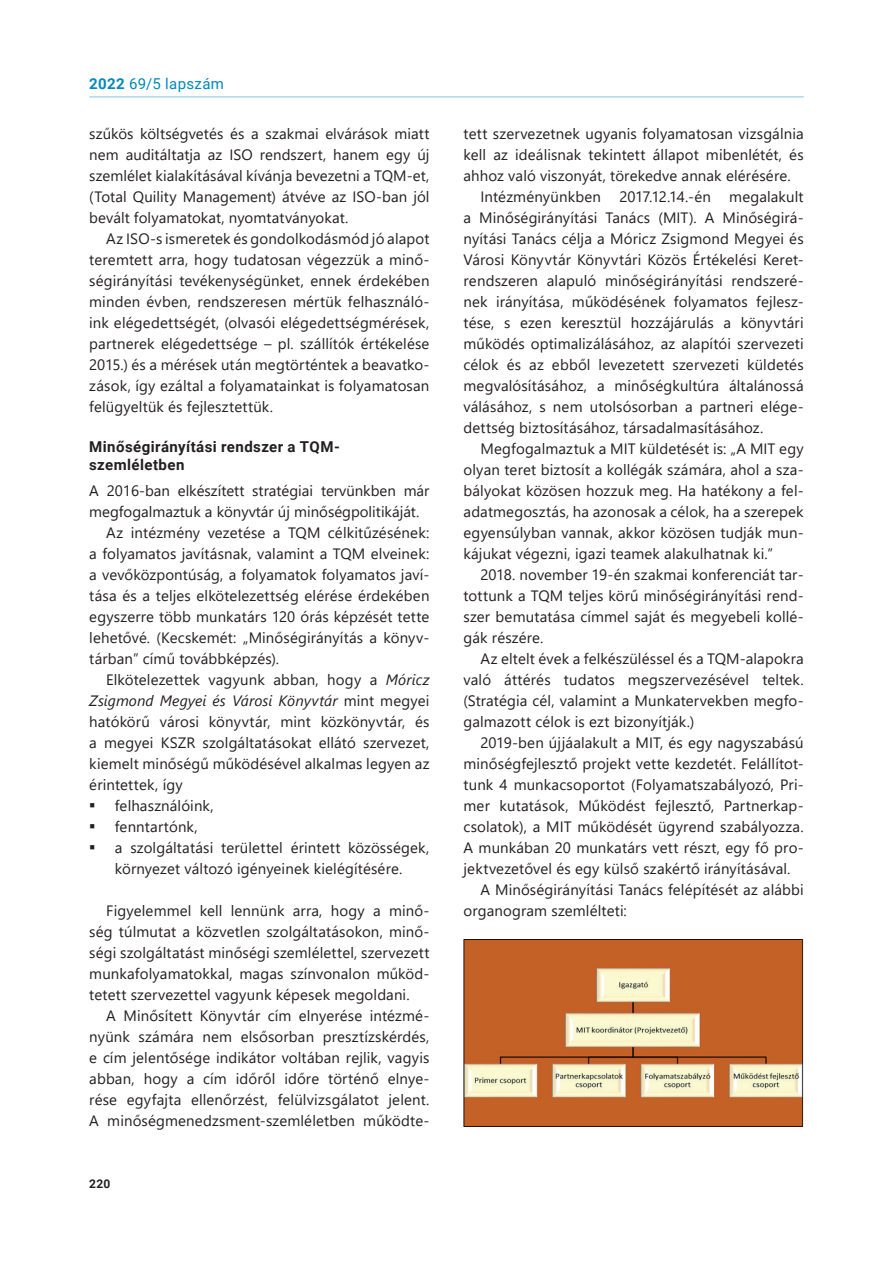
<style>
.page{position:relative;width:893px;height:1263px;background:#fff}
.page>*{position:absolute;margin:0;border:0;box-sizing:border-box;transform-origin:0 0}
.t1{font:15px/21px "Segoe UI";letter-spacing:.01em;color:#231f20;text-align:justify}
.t2{font:700 15px/18px "Roboto";letter-spacing:.03em;color:#231f20}
.t3{font:italic 15px "Segoe UI";letter-spacing:.005em;color:#231f20}
.t4{font:15px "Roboto";letter-spacing:.025em;color:#0088bf}
.t5{font:700 12px "Roboto";color:#231f20}
.s1{font-weight:700}
.s2{font-style:italic}
.s3{font-style:normal}
.s4{font-family:"Calibri";font-size:18px}
</style>
<div class="page">
<hr style="left:89px;top:97px;width:715px;height:1px;background:#0088bf">
<img style="left:463px;top:939px;width:341px;height:188px">
<p class="t4" style="left:89px;top:73px;width:136px"><span class="s1">2022</span> 69/5 lapszám</p>
<p class="t1" style="left:89px;top:122px;width:342px">szűkös költségvetés és a szakmai elvárások miatt nem auditáltatja az ISO rendszert, hanem egy új szemlélet kialakításával kívánja bevezetni a TQM-et, (Total Quility Management) átvéve az ISO-ban jól bevált folyamatokat, nyomtatványokat.</p>
<p class="t1" style="left:89px;top:227px;width:342px;text-indent:17px">Az ISO-s ismeretek és gondolkodásmód jó alapot teremtett arra, hogy tudatosan végezzük a minő&shy;ségirányítási tevékenységünket, ennek érdekében minden évben, rendszeresen mértük felhasználó&shy;ink elégedettségét, (olvasói elégedettségmérések, partnerek elégedettsége – pl. szállítók értékelése 2015.) és a mérések után megtörténtek a beavatko&shy;zások, így ezáltal a folyamatainkat is folyamatosan felügyeltük és fejlesztettük.</p>
<p class="t2" style="left:89px;top:437px;width:252px">Minőségirányítási rendszer a TQM&shy;szemléletben</p>
<p class="t1" style="left:89px;top:479px;width:342px">A 2016-ban elkészített stratégiai tervünkben már</p>
<p class="t1" style="left:89px;top:500px;width:332px">megfogalmaztuk a könyvtár új minőségpolitikáját.</p>
<p class="t1" style="left:106px;top:521px;width:325px">Az intézmény vezetése a TQM célkitűzésének:</p>
<p class="t1" style="left:89px;top:542px;width:342px">a folyamatos javításnak, valamint a TQM elveinek:</p>
<p class="t1" style="left:89px;top:563px;width:342px">a vevőközpontúság, a folyamatok folyamatos javí-</p>
<p class="t1" style="left:89px;top:584px;width:342px">tása és a teljes elkötelezettség elérése érdekében</p>
<p class="t1" style="left:89px;top:605px;width:342px">egyszerre több munkatárs 120 órás képzését tette</p>
<p class="t1" style="left:89px;top:626px;width:342px">lehetővé. (Kecskemét: „Minőségirányítás a könyv-</p>
<p class="t1" style="left:89px;top:647px;width:191px">tárban” című továbbképzés).</p>
<p class="t1" style="left:106px;top:668px;width:325px">Elkötelezettek vagyunk abban, hogy a <span class="s2">Móricz</span></p>
<p class="t3" style="left:89px;top:687px;width:342px">Zsigmond Megyei és Városi Könyvtár <span class="s3">mint megyei</span></p>
<p class="t1" style="left:89px;top:710px;width:342px">hatókörű városi könyvtár, mint közkönyvtár, és</p>
<p class="t1" style="left:89px;top:731px;width:342px">a megyei KSZR szolgáltatásokat ellátó szervezet,</p>
<p class="t1" style="left:89px;top:752px;width:342px">kiemelt minőségű működésével alkalmas legyen az</p>
<p class="t1" style="left:89px;top:773px;width:95px">érintettek, így</p>
<p class="t1" style="left:89px;top:794px;width:126px"><span class="s4">▪</span> felhasználóink,</p>
<p class="t1" style="left:89px;top:815px;width:110px"><span class="s4">▪</span> fenntartónk,</p>
<p class="t1" style="left:89px;top:836px;width:342px;text-align:center"><span class="s4">▪</span> a szolgáltatási területtel érintett közösségek, környezet változó igényeinek kielégítésére.</p>
<p class="t1" style="left:89px;top:899px;width:342px;text-indent:17px">Figyelemmel kell lennünk arra, hogy a minő&shy;ség túlmutat a közvetlen szolgáltatásokon, minő&shy;ségi szolgáltatást minőségi szemlélettel, szervezett munkafolyamatokkal, magas színvonalon működ&shy;tetett szervezettel vagyunk képesek megoldani.</p>
<p class="t1" style="left:89px;top:1004px;width:342px;text-indent:17px">A Minősített Könyvtár cím elnyerése intézmé&shy;nyünk számára nem elsősorban presztízskérdés, e cím jelentősége indikátor voltában rejlik, vagyis abban, hogy a cím időről időre történő elnye&shy;rése egyfajta ellenőrzést, felülvizsgálatot jelent.<br>A minőségmenedzsment-szemléletben működte-</p>
<p class="t5" style="left:89px;top:1175px;width:23px">220</p>
<p class="t1" style="left:463px;top:122px;width:342px">tett szervezetnek ugyanis folyamatosan vizsgálnia</p>
<p class="t1" style="left:463px;top:143px;width:342px">kell az ideálisnak tekintett állapot mibenlétét, és</p>
<p class="t1" style="left:463px;top:164px;width:329px">ahhoz való viszonyát, törekedve annak elérésére.</p>
<p class="t1" style="left:480px;top:185px;width:325px">Intézményünkben 2017.12.14.-én megalakult</p>
<p class="t1" style="left:463px;top:206px;width:342px">a Minőségirányítási Tanács (MIT). A Minőségirá-</p>
<p class="t1" style="left:463px;top:227px;width:342px">nyítási Tanács célja a Móricz Zsigmond Megyei és</p>
<p class="t1" style="left:463px;top:248px;width:342px">Városi Könyvtár Könyvtári Közös Értékelési Keret-</p>
<p class="t1" style="left:463px;top:269px;width:342px">rendszeren alapuló minőségirányítási rendszeré-</p>
<p class="t1" style="left:463px;top:290px;width:342px">nek irányítása, működésének folyamatos fejlesz-</p>
<p class="t1" style="left:463px;top:311px;width:342px">tése, s ezen keresztül hozzájárulás a könyvtári</p>
<p class="t1" style="left:463px;top:332px;width:342px">működés optimalizálásához, az alapítói szervezeti</p>
<p class="t1" style="left:463px;top:353px;width:342px">célok és az ebből levezetett szervezeti küldetés</p>
<p class="t1" style="left:463px;top:374px;width:342px">megvalósításához, a minőségkultúra általánossá</p>
<p class="t1" style="left:463px;top:395px;width:342px">válásához, s nem utolsósorban a partneri elége-</p>
<p class="t1" style="left:463px;top:416px;width:301px">dettség biztosításához, társadalmasításához.</p>
<p class="t1" style="left:480px;top:437px;width:325px">Megfogalmaztuk a MIT küldetését is: „A MIT egy</p>
<p class="t1" style="left:463px;top:458px;width:342px">olyan teret biztosít a kollégák számára, ahol a sza-</p>
<p class="t1" style="left:463px;top:479px;width:342px">bályokat közösen hozzuk meg. Ha hatékony a fel-</p>
<p class="t1" style="left:463px;top:500px;width:342px">adatmegosztás, ha azonosak a célok, ha a szerepek</p>
<p class="t1" style="left:463px;top:521px;width:342px">egyensúlyban vannak, akkor közösen tudják mun-</p>
<p class="t1" style="left:463px;top:542px;width:311px">kájukat végezni, igazi teamek alakulhatnak ki.”</p>
<p class="t1" style="left:480px;top:563px;width:325px">2018. november 19-én szakmai konferenciát tar-</p>
<p class="t1" style="left:463px;top:584px;width:342px">tottunk a TQM teljes körű minőségirányítási rend-</p>
<p class="t1" style="left:463px;top:605px;width:342px">szer bemutatása címmel saját és megyebeli kollé-</p>
<p class="t1" style="left:463px;top:626px;width:81px">gák részére.</p>
<p class="t1" style="left:480px;top:647px;width:325px">Az eltelt évek a felkészüléssel és a TQM-alapokra</p>
<p class="t1" style="left:463px;top:668px;width:342px">való áttérés tudatos megszervezésével teltek.</p>
<p class="t1" style="left:463px;top:689px;width:342px">(Stratégia cél, valamint a Munkatervekben megfo-</p>
<p class="t1" style="left:463px;top:710px;width:232px">galmazott célok is ezt bizonyítják.)</p>
<p class="t1" style="left:480px;top:731px;width:325px">2019-ben újjáalakult a MIT, és egy nagyszabású</p>
<p class="t1" style="left:463px;top:752px;width:342px">minőségfejlesztő projekt vette kezdetét. Felállítot-</p>
<p class="t1" style="left:463px;top:773px;width:342px">tunk 4 munkacsoportot (Folyamatszabályozó, Pri-</p>
<p class="t1" style="left:463px;top:794px;width:342px">mer kutatások, Működést fejlesztő, Partnerkap-</p>
<p class="t1" style="left:463px;top:815px;width:342px">csolatok), a MIT működését ügyrend szabályozza.</p>
<p class="t1" style="left:463px;top:836px;width:342px">A munkában 20 munkatárs vett részt, egy fő pro-</p>
<p class="t1" style="left:463px;top:857px;width:328px">jektvezetővel és egy külső szakértő irányításával.</p>
<p class="t1" style="left:481px;top:878px;width:325px">A Minőségirányítási Tanács felépítését az alábbi</p>
<p class="t1" style="left:463px;top:899px;width:165px">organogram szemlélteti:</p>
</div>
